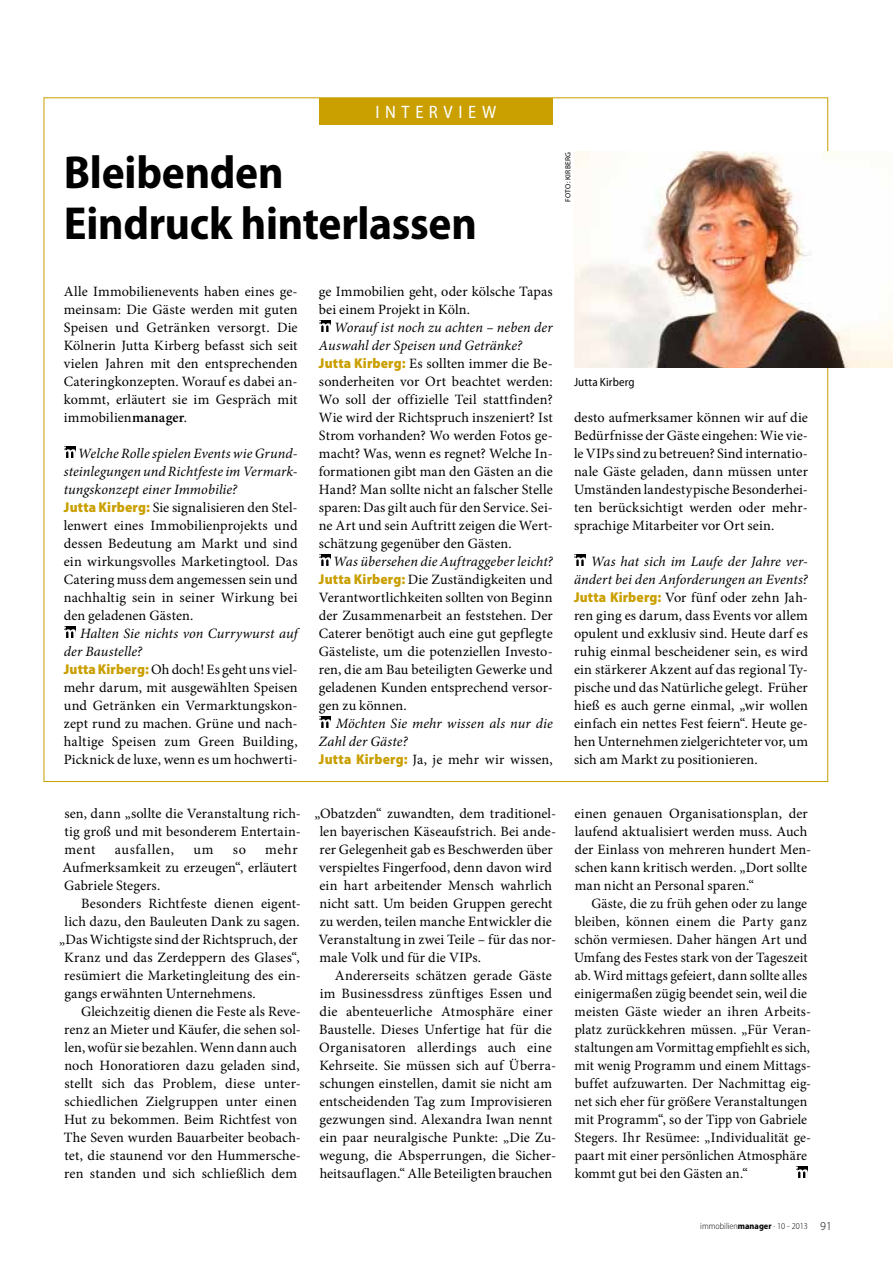
<style>
.page{position:relative;width:893px;height:1263px;background:#fff}
.page>*{position:absolute;margin:0;border:0;box-sizing:border-box;transform-origin:0 0}
.t1{font:700 semi-condensed 46.5px/51px "Myriad Pro";letter-spacing:-.005em;color:#000}
.t2{font:semi-condensed 18px "Myriad Pro";letter-spacing:.315em;color:#fff}
.t3{font:14.25px/18px "Minion Pro";letter-spacing:.01em;color:#000}
.t4{font:italic 14.25px/18px "Minion Pro";letter-spacing:.01em;color:#000}
.t5{font:14.25px "Minion Pro";letter-spacing:.04em;color:#000}
.t6{font:semi-condensed 12px "Myriad Pro";letter-spacing:.01em;color:#000}
.t7{font:300 semi-condensed 9px "Myriad Pro";color:#000}
.t8{font:7.5px "Myriad Pro";letter-spacing:.035em;color:#000}
.s1{font-weight:600}
.s2{font-style:italic}
.s3{font-family:"Myriad Pro";font-weight:900;font-stretch:semi-condensed;color:#ca9f00}
.s4{font-family:"Myriad Pro";font-weight:900;font-style:normal;font-stretch:semi-condensed;color:#ca9f00}
.s5{font-style:normal}
.s6{font-weight:700}
.s7{font-stretch:normal;font-size:12px}
</style>
<div class="page">
<svg style="left:796px;top:1166px;width:11px;height:12px"></svg>
<svg style="left:64px;top:446px;width:12px;height:12px"></svg>
<svg style="left:64px;top:626px;width:12px;height:12px"></svg>
<svg style="left:319px;top:320px;width:12px;height:12px"></svg>
<svg style="left:319px;top:554px;width:12px;height:12px"></svg>
<svg style="left:319px;top:716px;width:12px;height:12px"></svg>
<svg style="left:574px;top:554px;width:12px;height:12px"></svg>
<div style="left:319px;top:98px;width:234px;height:27px;background:#ca9f00"></div>
<img style="left:574px;top:152px;width:319px;height:216px">
<p class="t2" style="left:375px;top:102px;width:122px">I NTER VI EW</p>
<h1 class="t1" style="left:64px;top:147px;width:415px">Bleibenden<br>Eindruck hinterlassen</h1>
<p class="t8" style="left:563px;top:202px;width:51px;rotate:-90deg">Foto: kirberg</p>
<p class="t3" style="left:64px;top:282px;width:235px;text-align:justify">Alle Immobilienevents haben eines ge&shy;meinsam: Die Gäste werden mit guten Speisen und Getränken versorgt. Die Kölnerin Jutta Kirberg befasst sich seit vielen Jahren mit den entsprechenden Cateringkonzepten. Worauf es dabei an&shy;kommt, erläutert sie im Gespräch mit immobilien<span class="s1">manager</span>.</p>
<p class="t3" style="left:64px;top:444px;width:235px;text-indent:14px"><span class="s2">Welche Rolle spielen Events wie Grund&shy;steinlegungen und Richtfeste im Vermark&shy;tungskonzept einer Immobilie?<br></span><span class="s3">Jutta Kirberg:</span> Sie signalisieren den Stel&shy;lenwert eines Immobilienprojekts und dessen Bedeutung am Markt und sind ein wirkungsvolles Marketingtool. Das Catering muss dem angemessen sein und nachhaltig sein in seiner Wirkung bei den geladenen Gästen.</p>
<p class="t3" style="left:64px;top:624px;width:235px;text-indent:16px"><span class="s2">Halten Sie nichts von Currywurst auf der Baustelle?<br></span><span class="s3">Jutta Kirberg:</span> Oh doch! Es geht uns viel&shy;mehr darum, mit ausgewählten Speisen und Getränken ein Vermarktungskon&shy;zept rund zu machen. Grüne und nach&shy;haltige Speisen zum Green Building, Picknick de luxe, wenn es um hochwerti-</p>
<p class="t3" style="left:319px;top:282px;width:235px">ge Immobilien geht, oder kölsche Tapas bei einem Projekt in Köln.</p>
<p class="t3" style="left:319px;top:318px;width:235px;text-indent:15px"><span class="s2">Worauf ist noch zu achten – neben der Auswahl der Speisen und Getränke?<br></span><span class="s3">Jutta Kirberg:</span> Es sollten immer die Be&shy;sonderheiten vor Ort beachtet werden:<br>Wo soll der offizielle Teil stattfinden?<br>Wie wird der Richtspruch inszeniert? Ist Strom vorhanden? Wo werden Fotos ge&shy;macht? Was, wenn es regnet? Welche In&shy;formationen gibt man den Gästen an die Hand? Man sollte nicht an falscher Stelle sparen: Das gilt auch für den Service. Sei&shy;ne Art und sein Auftritt zeigen die Wert&shy;schätzung gegenüber den Gästen.</p>
<p class="t3" style="left:319px;top:552px;width:235px;text-align:justify;text-indent:14px"><span class="s2">Was übersehen die Auftraggeber leicht?<br></span><span class="s3">Jutta Kirberg:</span> Die Zuständigkeiten und Verantwortlichkeiten sollten von Beginn der Zusammenarbeit an feststehen. Der Caterer benötigt auch eine gut gepflegte Gästeliste, um die potenziellen Investo&shy;ren, die am Bau beteiligten Gewerke und geladenen Kunden entsprechend versor&shy;gen zu können.</p>
<p class="t4" style="left:319px;top:714px;width:235px;text-indent:17px">Möchten Sie mehr wissen als nur die<br>Zahl der Gäste?<br><span class="s4">Jutta Kirberg:</span> <span class="s5">Ja, je mehr wir wissen,</span></p>
<p class="t3" style="left:64px;top:804px;width:238px;text-align:justify">sen, dann „sollte die Veranstaltung rich&shy;tig groß und mit besonderem Entertain&shy;ment</p>
<p class="t3" style="left:63px;top:840px;width:236px;text-align:justify;text-indent:203px">mehr Aufmerksamkeit zu erzeugen“, erläutert Gabriele Stegers.</p>
<p class="t3" style="left:81px;top:894px;width:221px">Besonders Richtfeste dienen eigent-</p>
<p class="t3" style="left:65px;top:912px;width:237px">lich dazu, den Bauleuten Dank zu sagen.</p>
<p class="t3" style="left:59px;top:930px;width:240px">„Das Wichtigste sind der Richtspruch, der</p>
<p class="t3" style="left:64px;top:948px;width:237px">Kranz und das Zerdeppern des Glases“,</p>
<p class="t3" style="left:64px;top:966px;width:238px">resümiert die Marketingleitung des ein-</p>
<p class="t3" style="left:64px;top:984px;width:193px">gangs erwähnten Unternehmens.</p>
<p class="t3" style="left:81px;top:1002px;width:221px">Gleichzeitig dienen die Feste als Reve-</p>
<p class="t3" style="left:64px;top:1020px;width:238px">renz an Mieter und Käufer, die sehen sol-</p>
<p class="t3" style="left:65px;top:1038px;width:234px">len, wofür sie bezahlen. Wenn dann auch</p>
<p class="t3" style="left:64px;top:1056px;width:237px">noch Honoratioren dazu geladen sind,</p>
<p class="t3" style="left:64px;top:1074px;width:238px">stellt sich das Problem, diese unter-</p>
<p class="t3" style="left:64px;top:1092px;width:234px">schiedlichen Zielgruppen unter einen</p>
<p class="t3" style="left:64px;top:1110px;width:234px">Hut zu bekommen. Beim Richtfest von</p>
<p class="t3" style="left:64px;top:1128px;width:239px">The Seven wurden Bauarbeiter beobach-</p>
<p class="t3" style="left:65px;top:1146px;width:238px">tet, die staunend vor den Hummersche-</p>
<p class="t3" style="left:64px;top:1164px;width:234px">ren standen und sich schließlich dem</p>
<p class="t5" style="left:115px;top:840px;width:61px">ausfallen,</p>
<p class="t3" style="left:193px;top:840px;width:22px">um</p>
<p class="t3" style="left:233px;top:840px;width:15px">so</p>
<p class="t3" style="left:314px;top:804px;width:243px">„Obatzden“ zuwandten, dem traditionel&shy;len bayerischen Käseaufstrich. Bei ande&shy;rer Gelegenheit gab es Beschwerden über verspieltes Fingerfood, denn davon wird ein hart arbeitender Mensch wahrlich nicht satt. Um beiden Gruppen gerecht zu werden, teilen manche Entwickler die Veranstaltung in zwei Teile – für das nor&shy;male Volk und für die VIPs.</p>
<p class="t3" style="left:319px;top:966px;width:238px;text-indent:16px">Andererseits schätzen gerade Gäste im Businessdress zünftiges Essen und die abenteuerliche Atmosphäre einer Baustelle. Dieses Unfertige hat für die Organisatoren allerdings auch eine Kehrseite. Sie müssen sich auf Überra&shy;schungen einstellen, damit sie nicht am entscheidenden Tag zum Improvisieren gezwungen sind. Alexandra Iwan nennt ein paar neuralgische Punkte: „Die Zu&shy;wegung, die Absperrungen, die Sicher&shy;heitsauflagen.“ Alle Beteiligten brauchen</p>
<p class="t6" style="left:574px;top:375px;width:62px">JUTTA KIRBERG</p>
<p class="t3" style="left:574px;top:408px;width:235px;text-align:justify">desto aufmerksamer können wir auf die Bedürfnisse der Gäste eingehen: Wie vie&shy;le VIPs sind zu betreuen? Sind internatio&shy;nale Gäste geladen, dann müssen unter Umständen landestypische Besonderhei&shy;ten berücksichtigt werden oder mehr&shy;sprachige Mitarbeiter vor Ort sein.</p>
<p class="t3" style="left:574px;top:552px;width:235px;text-align:justify;text-indent:17px"><span class="s2">Was hat sich im Laufe der Jahre ver&shy;ändert bei den Anforderungen an Events?<br></span><span class="s3">Jutta Kirberg:</span> Vor fünf oder zehn Jah&shy;ren ging es darum, dass Events vor allem opulent und exklusiv sind. Heute darf es ruhig einmal bescheidener sein, es wird ein stärkerer Akzent auf das regional Ty&shy;pische und das Natürliche gelegt. Früher hieß es auch gerne einmal, „wir wollen einfach ein nettes Fest feiern“. Heute ge&shy;hen Unternehmen zielgerichteter vor, um sich am Markt zu positionieren.</p>
<p class="t3" style="left:574px;top:804px;width:238px">einen genauen Organisationsplan, der laufend aktualisiert werden muss. Auch der Einlass von mehreren hundert Men&shy;schen kann kritisch werden. „Dort sollte man nicht an Personal sparen.“</p>
<p class="t3" style="left:574px;top:894px;width:239px;text-indent:17px">Gäste, die zu früh gehen oder zu lange bleiben, können einem die Party ganz schön vermiesen. Daher hängen Art und Umfang des Festes stark von der Tageszeit ab. Wird mittags gefeiert, dann sollte alles einigermaßen zügig beendet sein, weil die meisten Gäste wieder an ihren Arbeits&shy;platz zurückkehren müssen. „Für Veran&shy;staltungen am Vormittag empfiehlt es sich, mit wenig Programm und einem Mittags&shy;buffet aufzuwarten. Der Nachmittag eig&shy;net sich eher für größere Veranstaltungen mit Programm“, so der Tipp von Gabriele Stegers. Ihr Resümee: „Individualität ge&shy;paart mit einer persönlichen Atmosphäre kommt gut bei den Gästen an.“</p>
<p class="t7" style="left:700px;top:1221px;width:133px">immobilien<span class="s6">manager</span> · 10 - 2013 <span class="s7">91</span></p>
</div>
